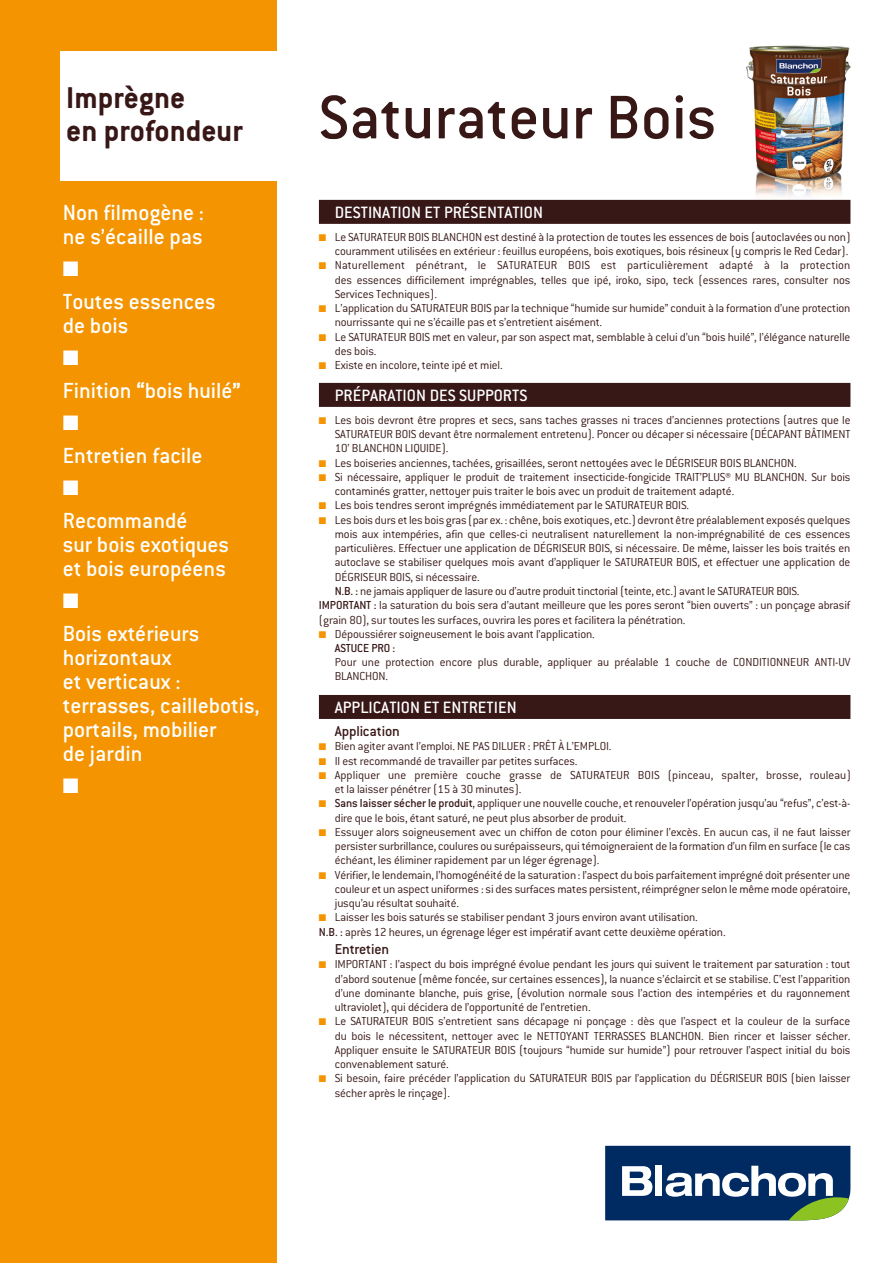
<style>
.page{position:relative;width:893px;height:1263px;background:#fff}
.page>*{position:absolute;margin:0;border:0;box-sizing:border-box;transform-origin:0 0}
.t1{font:500 67.5px "Conduit ITC";color:#381817}
.t2{font:700 33px/33px "Conduit ITC";color:#381817}
.t3{font:500 24px/24px "Conduit ITC";color:#fff}
.t4{font:21px "Zapf Dingbats ITC";color:#fff}
.t5{font:500 18px "Conduit ITC";color:#fff}
.t6{font:500 15.75px "Conduit ITC";letter-spacing:-.01em;color:#381817}
.t7{font:300 12.75px/14.2px "Conduit ITC";letter-spacing:-.01em;color:#381817}
.s1{font-weight:700}
.s2{color:#f49400}
.s3{font-weight:500}
</style>
<div class="page">
<img style="left:733px;top:45px;width:118px;height:172px">
<div style="left:0;top:0;width:276px;height:1263px;background:#f49400"></div>
<div style="left:319px;top:200px;width:531px;height:24px;background:#381817"></div>
<div style="left:319px;top:383px;width:531px;height:24px;background:#381817"></div>
<div style="left:319px;top:695px;width:531px;height:24px;background:#381817"></div>
<div style="left:61px;top:51px;width:220px;height:130px;background:#fff"></div>
<svg style="left:605px;top:1146px;width:245px;height:74px"></svg>
<h2 class="t2" style="left:66px;top:80px;width:178px">Imprègne<br>en profondeur</h2>
<h3 class="t3" style="left:63px;top:200px;width:143px">Non filmogène : ne s’écaille pas</h3>
<h3 class="t4" style="left:63px;top:259px;width:17px">■</h3>
<h3 class="t3" style="left:63px;top:289px;width:154px">Toutes essences de bois</h3>
<h3 class="t4" style="left:63px;top:348px;width:17px">■</h3>
<h3 class="t3" style="left:63px;top:378px;width:179px">Finition <span class="s1">“</span>bois huilé<span class="s1">”</span></h3>
<h3 class="t4" style="left:63px;top:413px;width:17px">■</h3>
<h3 class="t3" style="left:63px;top:443px;width:141px">Entretien facile</h3>
<h3 class="t4" style="left:63px;top:478px;width:17px">■</h3>
<h3 class="t3" style="left:63px;top:508px;width:168px">Recommandé<br>sur bois exotiques et bois européens</h3>
<h3 class="t4" style="left:63px;top:591px;width:17px">■</h3>
<h3 class="t3" style="left:63px;top:621px;width:199px">Bois extérieurs horizontaux<br>et verticaux : terrasses, caillebotis, portails, mobilier<br>de jardin</h3>
<h3 class="t4" style="left:63px;top:776px;width:17px">■</h3>
<h1 class="t1" style="left:319px;top:79px;width:399px">Saturateur Bois</h1>
<h3 class="t5" style="left:335px;top:202px;width:210px">DESTINATION ET PRÉSENTATION</h3>
<p class="t7" style="left:319px;top:230px;width:533px;text-align:right"><span class="s2">■</span> Le SATURATEUR BOIS BLANCHON est destiné à la protection de toutes les essences de bois (autoclavées ou non) couramment utilisées en extérieur : feuillus européens, bois exotiques, bois résineux (y compris le Red Cedar).</p>
<p class="t7" style="left:335px;top:258px;width:517px;text-align:justify;text-indent:-16px"><span class="s2">■</span> Naturellement pénétrant, le SATURATEUR BOIS est particulièrement adapté à la protection des essences difficilement imprégnables, telles que ipé, iroko, sipo, teck (essences rares, consulter nos Services Techniques).</p>
<p class="t7" style="left:335px;top:301px;width:517px;text-indent:-16px"><span class="s2">■</span> L’application du SATURATEUR BOIS par la technique “humide sur humide” conduit à la formation d’une protection nourrissante qui ne s’écaille pas et s’entretient aisément.</p>
<p class="t7" style="left:335px;top:330px;width:517px;text-indent:-16px"><span class="s2">■</span> Le SATURATEUR BOIS met en valeur, par son aspect mat, semblable à celui d’un “bois huilé”, l’élégance naturelle des bois.</p>
<p class="t7" style="left:319px;top:358px;width:185px"><span class="s2">■</span> Existe en incolore, teinte ipé et miel.</p>
<h3 class="t5" style="left:335px;top:385px;width:194px">PRÉPARATION DES SUPPORTS</h3>
<p class="t7" style="left:335px;top:413px;width:517px;text-align:justify;text-indent:-16px"><span class="s2">■</span> Les bois devront être propres et secs, sans taches grasses ni traces d’anciennes protections (autres que le SATURATEUR BOIS devant être normalement entretenu). Poncer ou décaper si nécessaire (DÉCAPANT BÂTIMENT 10’ BLANCHON LIQUIDE).</p>
<p class="t7" style="left:319px;top:456px;width:479px"><span class="s2">■</span> Les boiseries anciennes, tachées, grisaillées, seront nettoyées avec le DÉGRISEUR BOIS BLANCHON.</p>
<p class="t7" style="left:319px;top:470px;width:449px"><span class="s2">■</span> Si nécessaire, appliquer le produit de traitement insecticide-fongicide Trait’Plus® MU Blanchon</p>
<p class="t7" style="left:804px;top:470px;width:47px">. Sur bois</p>
<p class="t7" style="left:335px;top:484px;width:401px">contaminés gratter, nettoyer puis traiter le bois avec un produit de traitement adapté.</p>
<p class="t7" style="left:319px;top:498px;width:372px"><span class="s2">■</span> Les bois tendres seront imprégnés immédiatement par le SATURATEUR BOIS.</p>
<p class="t7" style="left:319px;top:513px;width:533px"><span class="s2">■</span> Les bois durs et les bois gras (par ex. : chêne, bois exotiques, etc.) devront être préalablement exposés quelques</p>
<p class="t7" style="left:335px;top:527px;width:517px">mois aux intempéries, afin que celles-ci neutralisent naturellement la non-imprégnabilité de ces essences</p>
<p class="t7" style="left:335px;top:541px;width:517px">particulières. Effectuer une application de DÉGRISEUR BOIS, si nécessaire. De même, laisser les bois traités en</p>
<p class="t7" style="left:335px;top:555px;width:517px">autoclave se stabiliser quelques mois avant d’appliquer le SATURATEUR BOIS, et effectuer une application de</p>
<p class="t7" style="left:335px;top:570px;width:146px">DÉGRISEUR BOIS, si nécessaire.</p>
<p class="t7" style="left:335px;top:584px;width:466px"><span class="s3">N.B. :</span> ne jamais appliquer de lasure ou d’autre produit tinctorial (teinte, etc.) avant le SATURATEUR BOIS.</p>
<p class="t7" style="left:319px;top:598px;width:533px"><span class="s3">IMPORTANT :</span> la saturation du bois sera d’autant meilleure que les pores seront “bien ouverts” : un ponçage abrasif</p>
<p class="t7" style="left:319px;top:612px;width:368px">(grain 80), sur toutes les surfaces, ouvrira les pores et facilitera la pénétration.</p>
<p class="t7" style="left:335px;top:627px;width:262px;text-indent:-16px"><span class="s2">■</span> Dépoussiérer soigneusement le bois avant l’application.<br><span class="s3">ASTUCE PRO :</span></p>
<p class="t7" style="left:335px;top:655px;width:517px">Pour une protection encore plus durable, appliquer au préalable 1 couche de CONDITIONNEUR ANTI-UV<br>BLANCHON.</p>
<h3 class="t5" style="left:335px;top:697px;width:183px">APPLICATION ET ENTRETIEN</h3>
<p class="t6" style="left:335px;top:722px;width:67px">Application</p>
<p class="t7" style="left:319px;top:739px;width:294px"><span class="s2">■</span> Bien agiter avant l’emploi. NE PAS DILUER : PRÊT À L’EMPLOI.</p>
<p class="t7" style="left:319px;top:753px;width:260px"><span class="s2">■</span> Il est recommandé de travailler par petites surfaces.</p>
<p class="t7" style="left:335px;top:768px;width:518px;text-indent:-16px"><span class="s2">■</span> Appliquer une première couche grasse de SATURATEUR BOIS (pinceau, spalter, brosse, rouleau) et la laisser pénétrer (15 à 30 minutes).</p>
<p class="t7" style="left:335px;top:796px;width:517px;text-indent:-16px"><span class="s2">■</span> <span class="s3">Sans laisser sécher le produit</span>, appliquer une nouvelle couche, et renouveler l’opération jusqu’au “refus”, c’est-à&shy;dire que le bois, étant saturé, ne peut plus absorber de produit.</p>
<p class="t7" style="left:335px;top:825px;width:517px;text-align:justify;text-indent:-16px"><span class="s2">■</span> Essuyer alors soigneusement avec un chiffon de coton pour éliminer l’excès. En aucun cas, il ne faut laisser persister surbrillance, coulures ou surépaisseurs, qui témoigneraient de la formation d’un film en surface (le cas échéant, les éliminer rapidement par un léger égrenage).</p>
<p class="t7" style="left:335px;top:867px;width:517px;text-align:justify;text-indent:-16px"><span class="s2">■</span> Vérifier, le lendemain, l’homogénéité de la saturation : l’aspect du bois parfaitement imprégné doit présenter une couleur et un aspect uniformes : si des surfaces mates persistent, réimprégner selon le même mode opératoire, jusqu’au résultat souhaité.</p>
<p class="t7" style="left:319px;top:910px;width:408px"><span class="s2">■</span> Laisser les bois saturés se stabiliser pendant 3 jours environ avant utilisation.<br><span class="s3">N.B. :</span> après 12 heures, un égrenage léger est impératif avant cette deuxième opération.</p>
<p class="t6" style="left:335px;top:940px;width:56px">Entretien</p>
<p class="t7" style="left:335px;top:957px;width:517px;text-align:justify;text-indent:-16px"><span class="s2">■</span> IMPORTANT : l’aspect du bois imprégné évolue pendant les jours qui suivent le traitement par saturation : tout d’abord soutenue (même foncée, sur certaines essences), la nuance s’éclaircit et se stabilise. C’est l’apparition d’une dominante blanche, puis grise, (évolution normale sous l’action des intempéries et du rayonnement ultraviolet), qui décidera de l’opportunité de l’entretien.</p>
<p class="t7" style="left:335px;top:1014px;width:517px;text-align:justify;text-indent:-16px"><span class="s2">■</span> Le SATURATEUR BOIS s’entretient sans décapage ni ponçage : dès que l’aspect et la couleur de la surface du bois le nécessitent, nettoyer avec le NETTOYANT TERRASSES BLANCHON. Bien rincer et laisser sécher.<br>Appliquer ensuite le SATURATEUR BOIS (toujours “humide sur humide”) pour retrouver l’aspect initial du bois convenablement saturé.</p>
<p class="t7" style="left:335px;top:1071px;width:517px;text-indent:-16px"><span class="s2">■</span> Si besoin, faire précéder l’application du SATURATEUR BOIS par l’application du DÉGRISEUR BOIS (bien laisser sécher après le rinçage).</p>
</div>
